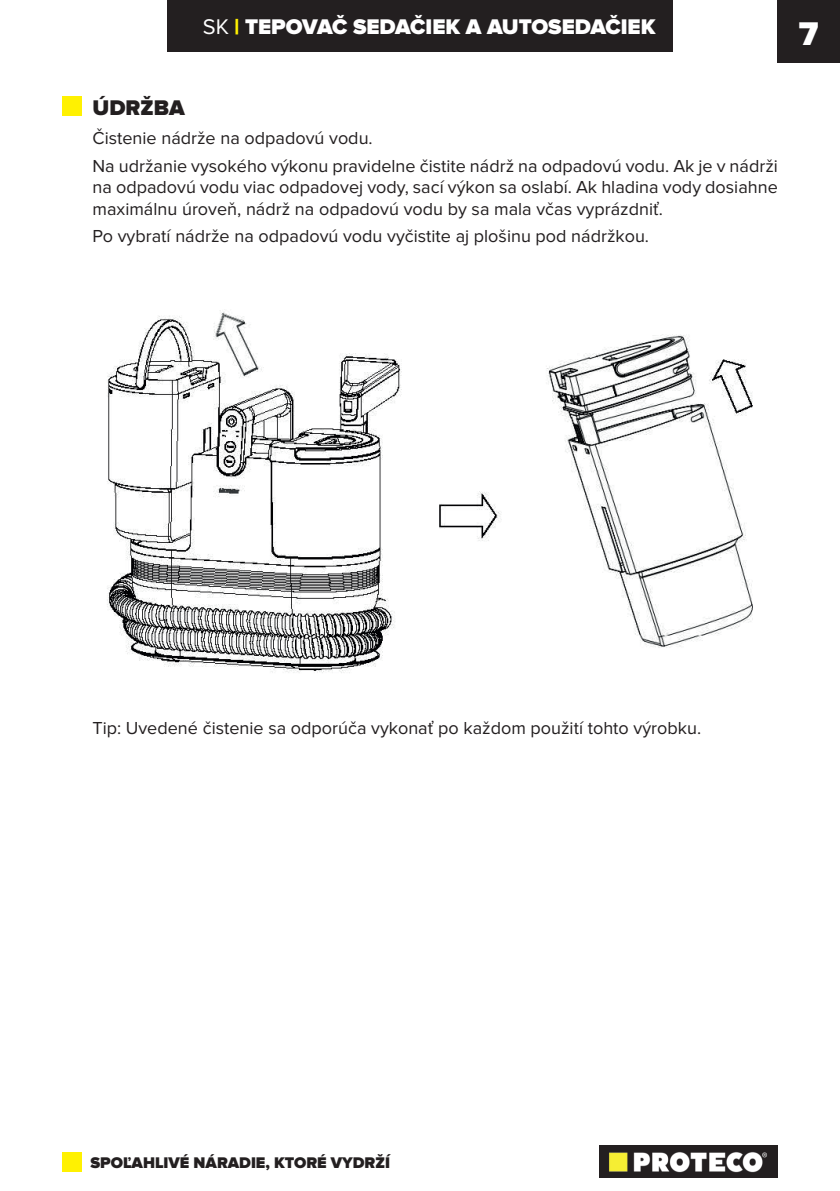
<style>
.page{position:relative;width:840px;height:1191px;background:#fff}
.page>*{position:absolute;margin:0;border:0;box-sizing:border-box;transform-origin:0 0}
.t1{font:900 34px "Proxima Nova";color:#fff}
.t2{font:900 22px "Proxima Nova";color:#fff}
.t3{font:900 22px "Proxima Nova";color:#231f20}
.t4{font:18px/27.2px "Proxima Nova";color:#231f20}
.t5{font:900 16px "Proxima Nova";color:#231f20}
.s1{font-weight:400}
.s2{color:#fff101}
</style>
<div class="page">
<div style="left:777px;top:0;width:62px;height:62px;background:#231f20"></div>
<div style="left:167px;top:0;width:505px;height:51px;background:#231f20"></div>
<img style="left:599px;top:1145px;width:178px;height:33px">
<div style="left:62px;top:1152px;width:20px;height:19px;background:#fff101"></div>
<div style="left:62px;top:96px;width:20px;height:20px;background:#fff101"></div>
<img style="left:107px;top:310px;width:646px;height:363px">
<p class="t2" style="left:203px;top:14px;width:454px"><span class="s1">SK</span> <span class="s2">|</span> TEPOVAČ SEDAČIEK A AUTOSEDAČIEK</p>
<p class="t3" style="left:92px;top:95px;width:94px">ÚDRŽBA</p>
<p class="t4" style="left:92px;top:125px;width:686px">Čistenie nádrže na odpadovú vodu.<br>Na udržanie vysokého výkonu pravidelne čistite nádrž na odpadovú vodu. Ak je v nádrži</p>
<p class="t4" style="left:92px;top:177px;width:686px;line-height:21.6px">na odpadovú vodu viac odpadovej vody, sací výkon sa oslabí. Ak hladina vody dosiahne maximálnu úroveň, nádrž na odpadovú vodu by sa mala včas vyprázdniť.</p>
<p class="t4" style="left:92px;top:223px;width:557px">Po vybratí nádrže na odpadovú vodu vyčistite aj plošinu pod nádržkou.</p>
<h1 class="t1" style="left:798px;top:14px;width:21px">7</h1>
<p class="t4" style="left:92px;top:715px;width:609px">Tip: Uvedené čistenie sa odporúča vykonať po každom použití tohto výrobku.</p>
<p class="t5" style="left:90px;top:1153px;width:301px">SPOĽAHLIVÉ NÁRADIE, KTORÉ VYDRŽÍ</p>
</div>
